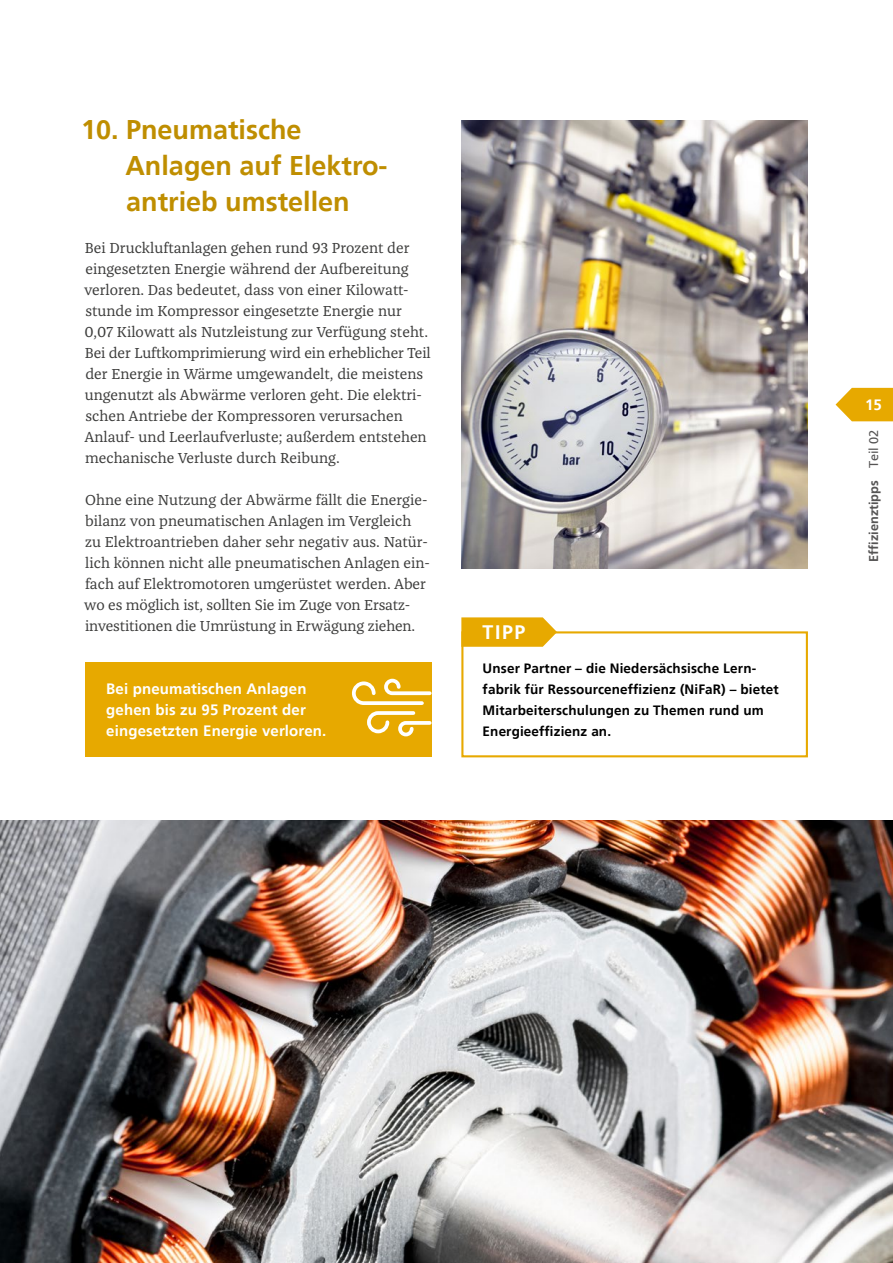
<style>
.page{position:relative;width:893px;height:1263px;background:#fff}
.page>*{position:absolute;margin:0;border:0;box-sizing:border-box;transform-origin:0 0}
.t1{font:700 27px/36px "NDS Frutiger";color:#bf8e00}
.t2{font:700 19.5px "NDS Frutiger";color:#fff}
.t3{font:15px/21px "Franziska Pro";color:#3c3c3b}
.t4{font:700 15px/21px "NDS Frutiger";letter-spacing:.01em;color:#fff}
.t5{font:700 13.5px/21px "NDS Frutiger";letter-spacing:.01em;color:#000}
.t6{font:700 12.75px "NDS Frutiger";color:#555454}
.s1{font-weight:400}
</style>
<div class="page">
<img style="left:0;top:820px;width:893px;height:443px">
<div style="left:461px;top:631px;width:347px;height:126px;border:2px solid #e7a900"></div>
<svg style="left:461px;top:617px;width:96px;height:30px;background:#e9b118"></svg>
<div style="left:85px;top:662px;width:347px;height:95px;background:#e7a900"></div>
<svg style="left:351px;top:678px;width:81px;height:59px"></svg>
<img style="left:461px;top:120px;width:347px;height:448px">
<svg style="left:836px;top:388px;width:57px;height:33px;background:#eab422"></svg>
<h1 class="t1" style="left:125px;top:112px;width:264px;text-indent:-44px">10. Pneumatische<br>Anlagen auf Elektro&shy;antrieb umstellen</h1>
<p class="t3" style="left:84px;top:238px;width:348px">Bei Druckluftanlagen gehen rund 93 Prozent der eingesetzten Energie während der Aufbereitung verloren. Das bedeutet, dass von einer Kilowatt&shy;stunde im Kompressor eingesetzte Energie nur 0,07 Kilowatt als Nutzleistung zur Verfügung steht.<br>Bei der Luftkomprimierung wird ein erheblicher Teil der Energie in Wärme umgewandelt, die meistens ungenutzt als Abwärme verloren geht. Die elektri&shy;schen Antriebe der Kompressoren verursachen Anlauf- und Leerlaufverluste; außerdem entstehen mechanische Verluste durch Reibung.</p>
<p class="t3" style="left:84px;top:490px;width:348px">Ohne eine Nutzung der Abwärme fällt die Energie&shy;bilanz von pneumatischen Anlagen im Vergleich<br>zu Elektroantrieben daher sehr negativ aus. Natür&shy;lich können nicht alle pneumatischen Anlagen ein&shy;fach auf Elektromotoren umgerüstet werden. Aber wo es möglich ist, sollten Sie im Zuge von Ersatz&shy;investitionen die Umrüstung in Erwägung ziehen.</p>
<p class="t4" style="left:106px;top:678px;width:221px">Bei pneumatischen Anlagen gehen bis zu 95 Prozent der eingesetzten Energie verloren.</p>
<h2 class="t2" style="left:483px;top:621px;width:44px">TIPP</h2>
<p class="t5" style="left:483px;top:658px;width:298px">Unser Partner – die Niedersächsische Lern&shy;fabrik für Ressourceneffizienz (NiFaR) – bietet Mitarbeiterschulungen zu Themen rund um Energieeffizienz an.</p>
<p class="t4" style="left:865px;top:395px;width:18px">15</p>
<p class="t6" style="left:866px;top:562px;width:134px;rotate:-90deg">Effizienztipps <span class="s1">Teil 02</span></p>
</div>
